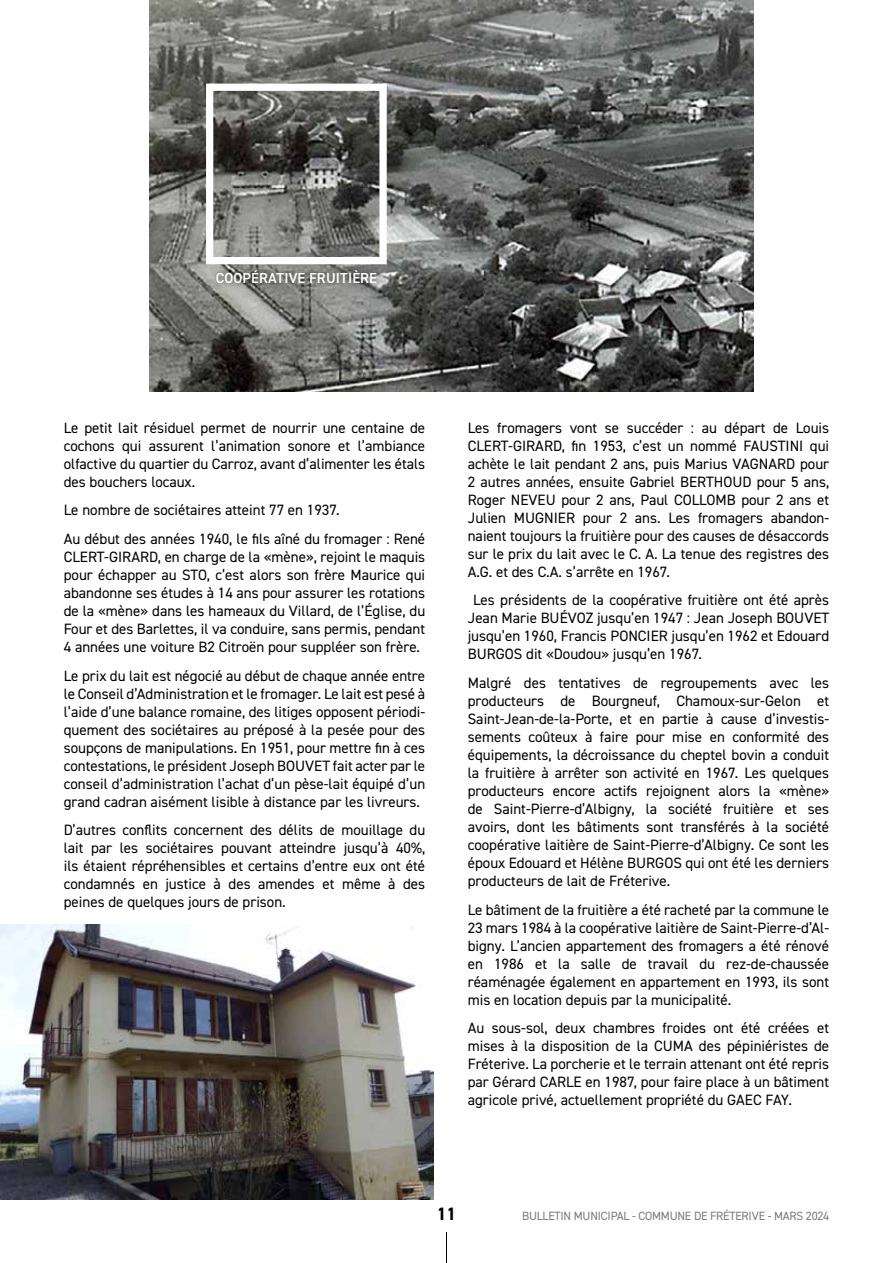
<style>
.page{position:relative;width:893px;height:1263px;background:#fff}
.page>*{position:absolute;margin:0;border:0;box-sizing:border-box;transform-origin:0 0}
.t1{font:700 18px "DIN2014";color:#000}
.t2{font:15px/18px "DIN2014";color:#000;text-align:justify}
.t3{font:600 14.55px "DIN2014";letter-spacing:.01em;color:#fff}
.t4{font:12px "DIN2014";letter-spacing:-.02em;color:#7c7b7b}
</style>
<div class="page">
<hr style="left:446px;top:1232px;width:1px;height:31px;background:#000">
<img style="left:0;top:925px;width:434px;height:274px">
<img style="left:149px;top:0;width:605px;height:391px">
<div style="left:206px;top:84px;width:181px;height:180px;border:7px solid #fff"></div>
<div style="left:212px;top:265px;width:169px;height:22px;background:#000;opacity:.55"></div>
<p class="t3" style="left:216px;top:268px;width:163px">COOPÉRATIVE FRUITIÈRE</p>
<p class="t2" style="left:64px;top:418px;width:363px">Le petit lait résiduel permet de nourrir une centaine de cochons qui assurent l’animation sonore et l’ambiance olfactive du quartier du Carroz, avant d’alimenter les étals des bouchers locaux.</p>
<p class="t2" style="left:64px;top:495px;width:363px;line-height:28.7px">Le nombre de sociétaires atteint 77 en 1937.<br>Au début des années 1940, le fils aîné du fromager : René</p>
<p class="t2" style="left:64px;top:547px;width:363px">CLERT-GIRARD, en charge de la «mène», rejoint le maquis pour échapper au STO, c’est alors son frère Maurice qui abandonne ses études à 14 ans pour assurer les rotations de la «mène» dans les hameaux du Villard, de l’Église, du Four et des Barlettes, il va conduire, sans permis, pendant 4 années une voiture B2 Citroën pour suppléer son frère.</p>
<p class="t2" style="left:64px;top:666px;width:363px">Le prix du lait est négocié au début de chaque année entre le Conseil d’Administration et le fromager. Le lait est pesé à l’aide d’une balance romaine, des litiges opposent périodi&shy;quement des sociétaires au préposé à la pesée pour des soupçons de manipulations. En 1951, pour mettre fin à ces contestations, le président Joseph BOUVET fait acter par le conseil d’administration l’achat d’un pèse-lait équipé d’un grand cadran aisément lisible à distance par les livreurs.</p>
<p class="t2" style="left:64px;top:821px;width:363px">D’autres conflits concernent des délits de mouillage du lait par les sociétaires pouvant atteindre jusqu’à 40%, ils étaient répréhensibles et certains d’entre eux ont été condamnés en justice à des amendes et même à des peines de quelques jours de prison.</p>
<p class="t2" style="left:468px;top:418px;width:363px">Les fromagers vont se succéder : au départ de Louis CLERT-GIRARD, fin 1953, c’est un nommé FAUSTINI qui achète le lait pendant 2 ans, puis Marius VAGNARD pour 2 autres années, ensuite Gabriel BERTHOUD pour 5 ans, Roger NEVEU pour 2 ans, Paul COLLOMB pour 2 ans et Julien MUGNIER pour 2 ans. Les fromagers abandon&shy;naient toujours la fruitière pour des causes de désaccords sur le prix du lait avec le C. A. La tenue des registres des A.G. et des C.A. s’arrête en 1967.</p>
<p class="t2" style="left:468px;top:591px;width:363px;text-indent:5px">Les présidents de la coopérative fruitière ont été après Jean Marie BUÉVOZ jusqu’en 1947 : Jean Joseph BOUVET jusqu’en 1960, Francis PONCIER jusqu’en 1962 et Edouard BURGOS dit «Doudou» jusqu’en 1967.</p>
<p class="t2" style="left:468px;top:673px;width:363px">Malgré des tentatives de regroupements avec les producteurs de Bourgneuf, Chamoux-sur-Gelon et Saint-Jean-de-la-Porte, et en partie à cause d’investis&shy;sements coûteux à faire pour mise en conformité des équipements, la décroissance du cheptel bovin a conduit la fruitière à arrêter son activité en 1967. Les quelques producteurs encore actifs rejoignent alors la «mène» de Saint-Pierre-d’Albigny, la société fruitière et ses avoirs, dont les bâtiments sont transférés à la société coopérative laitière de Saint-Pierre-d’Albigny. Ce sont les époux Edouard et Hélène BURGOS qui ont été les derniers producteurs de lait de Fréterive.</p>
<p class="t2" style="left:468px;top:900px;width:363px">Le bâtiment de la fruitière a été racheté par la commune le 23 mars 1984 à la coopérative laitière de Saint-Pierre-d’Al&shy;bigny. L’ancien appartement des fromagers a été rénové en 1986 et la salle de travail du rez-de-chaussée réaménagée également en appartement en 1993, ils sont mis en location depuis par la municipalité.</p>
<p class="t2" style="left:468px;top:1019px;width:363px">Au sous-sol, deux chambres froides ont été créées et mises à la disposition de la CUMA des pépiniéristes de Fréterive. La porcherie et le terrain attenant ont été repris par Gérard CARLE en 1987, pour faire place à un bâtiment agricole privé, actuellement propriété du GAEC FAY.</p>
<p class="t1" style="left:437px;top:1201px;width:21px">11</p>
<p class="t4" style="left:522px;top:1208px;width:309px">BULLETIN MUNICIPAL - COMMUNE DE FRÉTERIVE - MARS 2024</p>
</div>
